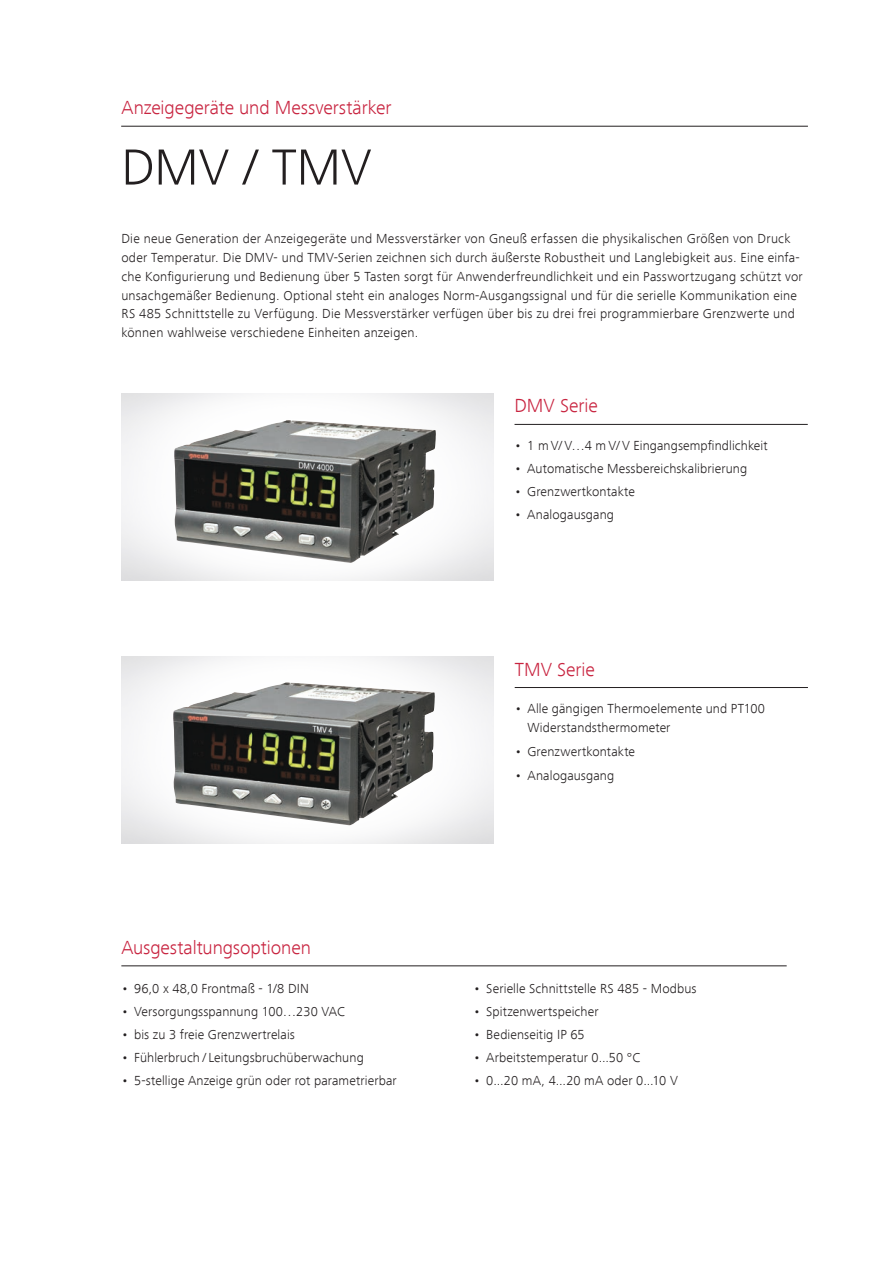
<style>
.page{position:relative;width:893px;height:1263px;background:#fff}
.page>*{position:absolute;margin:0;border:0;box-sizing:border-box;transform-origin:0 0}
.Headline{font:300 52.5px "Frutiger Next Com";color:#231f20}
.Subhead{font:300 19.5px "Frutiger Next Com";letter-spacing:-.005em;color:#c8233f}
.Fließtext{font:300 13.5px/18.8px "Frutiger Next Com";letter-spacing:.015em;color:#231f20}
</style>
<div class="page">
<hr style="left:121px;top:126px;width:687px;height:1px;background:#231f20">
<hr style="left:514px;top:424px;width:294px;height:1px;background:#231f20">
<hr style="left:515px;top:687px;width:293px;height:1px;background:#231f20">
<hr style="left:121px;top:965px;width:666px;height:1px;background:#231f20">
<img style="left:173px;top:420px;width:263px;height:143px">
<img style="left:172px;top:682px;width:263px;height:143px">
<p class="Subhead" style="left:122px;top:96px;width:271px">Anzeigegeräte und Messverstärker</p>
<p class="Headline" style="left:121px;top:137px;width:252px">DMV / TMV</p>
<p class="Fließtext" style="left:121px;top:229px;width:683px">Die neue Generation der Anzeigegeräte und Messverstärker von Gneuß erfassen die physikalischen Größen von Druck oder Temperatur. Die DMV- und TMV-Serien zeichnen sich durch äußerste Robustheit und Langlebigkeit aus. Eine einfa&shy;che Konfigurierung und Bedienung über 5 Tasten sorgt für Anwenderfreundlichkeit und ein Passwortzugang schützt vor unsachgemäßer Bedienung. Optional steht ein analoges Norm-Ausgangssignal und für die serielle Kommunikation eine RS 485 Schnittstelle zu Verfügung. Die Messverstärker verfügen über bis zu drei frei programmierbare Grenzwerte und können wahlweise verschiedene Einheiten anzeigen.</p>
<p class="Subhead" style="left:514px;top:395px;width:85px">DMV Serie</p>
<p class="Fließtext" style="left:514px;top:436px;width:255px">• 1 m V/ V…4 m V/ V Eingangsempfindlichkeit</p>
<p class="Fließtext" style="left:514px;top:459px;width:234px">• Automatische Messbereichskalibrierung</p>
<p class="Fließtext" style="left:514px;top:482px;width:122px">• Grenzwertkontakte</p>
<p class="Fließtext" style="left:514px;top:505px;width:101px">• Analogausgang</p>
<p class="Subhead" style="left:515px;top:658px;width:82px">TMV Serie</p>
<p class="Subhead" style="left:121px;top:936px;width:191px">Ausgestaltungsoptionen</p>
<p class="Fließtext" style="left:121px;top:979px;width:189px">• 96,0 x 48,0 Frontmaß - 1/8 DIN</p>
<p class="Fließtext" style="left:121px;top:1002px;width:225px">• Versorgungsspannung 100…230 VAC</p>
<p class="Fließtext" style="left:121px;top:1025px;width:175px">• bis zu 3 freie Grenzwertrelais</p>
<p class="Fließtext" style="left:121px;top:1048px;width:244px">• Fühlerbruch / Leitungsbruchüberwachung</p>
<p class="Fließtext" style="left:121px;top:1071px;width:277px">• 5-stellige Anzeige grün oder rot parametrierbar</p>
<p class="Fließtext" style="left:527px;top:699px;width:239px;line-height:19.5px;text-indent:-13px">• Alle gängigen Thermoelemente und PT100<br>Widerstandsthermometer</p>
<p class="Fließtext" style="left:515px;top:742px;width:122px">• Grenzwertkontakte</p>
<p class="Fließtext" style="left:515px;top:766px;width:101px">• Analogausgang</p>
<p class="Fließtext" style="left:474px;top:979px;width:224px">• Serielle Schnittstelle RS 485 - Modbus</p>
<p class="Fließtext" style="left:474px;top:1002px;width:127px">• Spitzenwertspeicher</p>
<p class="Fließtext" style="left:474px;top:1025px;width:113px">• Bedienseitig IP 65</p>
<p class="Fließtext" style="left:474px;top:1048px;width:168px">• Arbeitstemperatur 0...50 °C</p>
<p class="Fließtext" style="left:474px;top:1071px;width:206px">• 0...20 mA, 4...20 mA oder 0...10 V</p>
</div>
